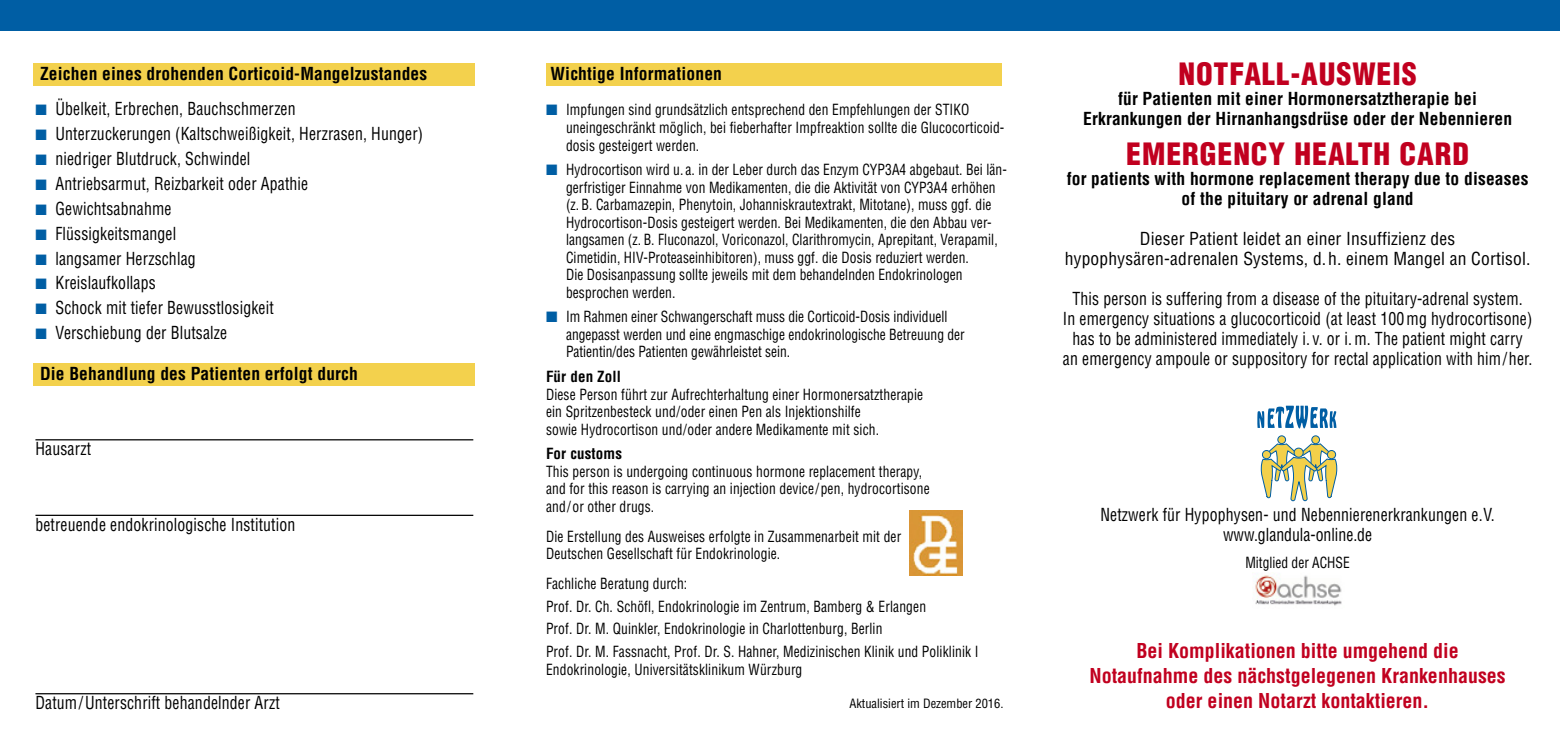
<style>
.page{position:relative;width:1560px;height:745px;background:#fff}
.page>*{position:absolute;margin:0;border:0;box-sizing:border-box;transform-origin:0 0}
.t1{font:900 condensed 30px "Helvetica";letter-spacing:.03em;color:#c1001f}
.t2{font:700 condensed 20px/25px "Helvetica";color:#c1001f;text-align:center}
.t3{font:condensed 17.5px/20px "Helvetica";letter-spacing:.01em;color:#000;text-align:center;scale:.9 1}
.t4{font:700 condensed 17.5px/20px "Helvetica";letter-spacing:.01em;color:#000;text-align:center}
.t5{font:condensed 17.5px/20px "Helvetica";letter-spacing:.01em;color:#000;text-align:center}
.t6{font:condensed 15px/17.5px "Helvetica";letter-spacing:.01em;color:#000;scale:.9 1}
.t7{font:700 condensed 15px "Helvetica";letter-spacing:.01em;color:#000}
.t8{font:condensed 12.5px "Helvetica";color:#000}
.s1{color:#005ea4}
</style>
<div class="page">
<div style="left:0;top:0;width:1559px;height:30px;background:#005ea4"></div>
<div style="left:33px;top:363px;width:442px;height:22px;background:#f3d14d"></div>
<div style="left:1311px;top:435px;width:8px;height:8px;background:#f3d04a;border-radius:50%"></div>
<div style="left:1311px;top:435px;width:8px;height:8px;border:1px solid #005ea4;border-radius:50%"></div>
<div style="left:1277px;top:435px;width:8px;height:8px;background:#f3d04a;border-radius:50%"></div>
<div style="left:1277px;top:435px;width:8px;height:8px;border:1px solid #005ea4;border-radius:50%"></div>
<svg style="left:1260px;top:443px;width:76px;height:57px"></svg>
<svg style="left:1257px;top:405px;width:79px;height:24px"></svg>
<img style="left:1255px;top:575px;width:87px;height:31px">
<div style="left:546px;top:63px;width:455px;height:23px;background:#f3d14d"></div>
<div style="left:33px;top:63px;width:442px;height:23px;background:#f3d14d"></div>
<hr style="left:35px;top:439px;width:438px;height:1px;background:#000">
<hr style="left:35px;top:514px;width:438px;height:1px;background:#000">
<hr style="left:35px;top:692px;width:438px;height:2px;background:#000">
<img style="left:909px;top:510px;width:52px;height:65px">
<p class="t4" style="left:40px;top:64px;width:389px">Zeichen eines drohenden Corticoid-Mangelzustandes</p>
<p class="t3" style="left:35px;top:98px;width:290px"><span class="s1">■</span> Übelkeit, Erbrechen, Bauchschmerzen</p>
<p class="t3" style="left:35px;top:123px;width:432px"><span class="s1">■</span> Unterzuckerungen (Kaltschweißigkeit, Herzrasen, Hunger)</p>
<p class="t3" style="left:35px;top:148px;width:240px"><span class="s1">■</span> niedriger Blutdruck, Schwindel</p>
<p class="t3" style="left:35px;top:173px;width:304px"><span class="s1">■</span> Antriebsarmut, Reizbarkeit oder Apathie</p>
<p class="t3" style="left:35px;top:198px;width:153px"><span class="s1">■</span> Gewichtsabnahme</p>
<p class="t3" style="left:35px;top:223px;width:158px"><span class="s1">■</span> Flüssigkeitsmangel</p>
<p class="t3" style="left:35px;top:247px;width:179px"><span class="s1">■</span> langsamer Herzschlag</p>
<p class="t3" style="left:35px;top:272px;width:135px"><span class="s1">■</span> Kreislaufkollaps</p>
<p class="t3" style="left:35px;top:297px;width:266px"><span class="s1">■</span> Schock mit tiefer Bewusstlosigkeit</p>
<p class="t3" style="left:35px;top:322px;width:214px"><span class="s1">■</span> Verschiebung der Blutsalze</p>
<p class="t4" style="left:40px;top:363px;width:319px">Die Behandlung des Patienten erfolgt durch</p>
<p class="t3" style="left:35px;top:438px;width:63px">Hausarzt</p>
<p class="t3" style="left:35px;top:514px;width:290px">betreuende endokrinologische Institution</p>
<p class="t4" style="left:550px;top:64px;width:173px">Wichtige Informationen</p>
<p class="t6" style="left:566px;top:101px;width:488px;text-indent:-20px"><span class="s1">■</span> Impfungen sind grundsätzlich entsprechend den Empfehlungen der STIKO uneingeschränkt möglich, bei fieberhafter Impfreaktion sollte die Glucocorticoid&shy;dosis gesteigert werden.</p>
<p class="t6" style="left:566px;top:160px;width:491px;text-indent:-20px"><span class="s1">■</span> Hydrocortison wird u. a. in der Leber durch das Enzym CYP3A4 abgebaut. Bei län&shy;gerfristiger Einnahme von Medikamenten, die die Aktivität von CYP3A4 erhöhen (z. B. Carbamazepin, Phenytoin, Johanniskrautextrakt, Mitotane), muss ggf. die Hydrocortison-Dosis gesteigert werden. Bei Medikamenten, die den Abbau ver&shy;langsamen (z. B. Fluconazol, Voriconazol, Clarithromycin, Aprepitant, Verapamil, Cimetidin, HIV-Proteaseinhibitoren), muss ggf. die Dosis reduziert werden.<br>Die Dosisanpassung sollte jeweils mit dem behandelnden Endokrinologen besprochen werden.</p>
<p class="t6" style="left:566px;top:308px;width:444px;text-indent:-20px"><span class="s1">■</span> Im Rahmen einer Schwangerschaft muss die Corticoid-Dosis individuell angepasst werden und eine engmaschige endokrinologische Betreuung der<br>Patientin/des Patienten gewährleistet sein.</p>
<p class="t7" style="left:546px;top:367px;width:76px">Für den Zoll</p>
<p class="t6" style="left:546px;top:385px;width:420px">Diese Person führt zur Aufrechterhaltung einer Hormonersatztherapie ein Spritzenbesteck und/oder einen Pen als Injektionshilfe<br>sowie Hydrocortison und/oder andere Medikamente mit sich.</p>
<p class="t7" style="left:546px;top:444px;width:78px">For customs</p>
<p class="t6" style="left:546px;top:462px;width:428px">This person is undergoing continuous hormone replacement therapy, and for this reason is carrying an injection device/pen, hydrocortisone and/or other drugs.</p>
<p class="t6" style="left:546px;top:527px;width:396px">Die Erstellung des Ausweises erfolgte in Zusammenarbeit mit der<br>Deutschen Gesellschaft für Endokrinologie.</p>
<p class="t6" style="left:546px;top:572px;width:482px;line-height:22.5px">Fachliche Beratung durch:<br>Prof. Dr. Ch. Schöfl, Endokrinologie im Zentrum, Bamberg &amp; Erlangen<br>Prof. Dr. M. Quinkler, Endokrinologie in Charlottenburg, Berlin<br>Prof. Dr. M. Fassnacht, Prof. Dr. S. Hahner, Medizinischen Klinik und Poliklinik I</p>
<p class="t6" style="left:546px;top:659px;width:286px">Endokrinologie, Universitätsklinikum Würzburg</p>
<p class="t3" style="left:35px;top:692px;width:273px">Datum/Unterschrift behandelnder Arzt</p>
<p class="t8" style="left:849px;top:694px;width:156px">Aktualisiert im Dezember 2016.</p>
<h1 class="t1" style="left:1178px;top:55px;width:240px">NOTFALL-AUSWEIS</h1>
<p class="t4" style="left:1083px;top:89px;width:430px">für Patienten mit einer Hormonersatztherapie bei<br>Erkrankungen der Hirnanhangsdrüse oder der Nebennieren</p>
<h1 class="t1" style="left:1126px;top:135px;width:344px">EMERGENCY HEALTH CARD</h1>
<p class="t4" style="left:1066px;top:169px;width:463px">for patients with hormone replacement therapy due to diseases of the pituitary or adrenal gland</p>
<p class="t5" style="left:1064px;top:228px;width:467px">Dieser Patient leidet an einer Insuffizienz des hypophysären-adrenalen Systems, d.h. einem Mangel an Cortisol.</p>
<p class="t3" style="left:1062px;top:288px;width:523px">This person is suffering from a disease of the pituitary-adrenal system.<br>In emergency situations a glucocorticoid (at least 100mg hydrocortisone) has to be administered immediately i. v. or i.m. The patient might carry an emergency ampoule or suppository for rectal application with him/her.</p>
<p class="t3" style="left:1100px;top:503px;width:439px">Netzwerk für Hypophysen- und Nebennierenerkrankungen e.V. www.glandula-online.de</p>
<p class="t6" style="left:1245px;top:553px;width:117px">Mitglied der ACHSE</p>
<h2 class="t2" style="left:1089px;top:637px;width:418px">Bei Komplikationen bitte umgehend die<br>Notaufnahme des nächstgelegenen Krankenhauses oder einen Notarzt kontaktieren.</h2>
</div>
